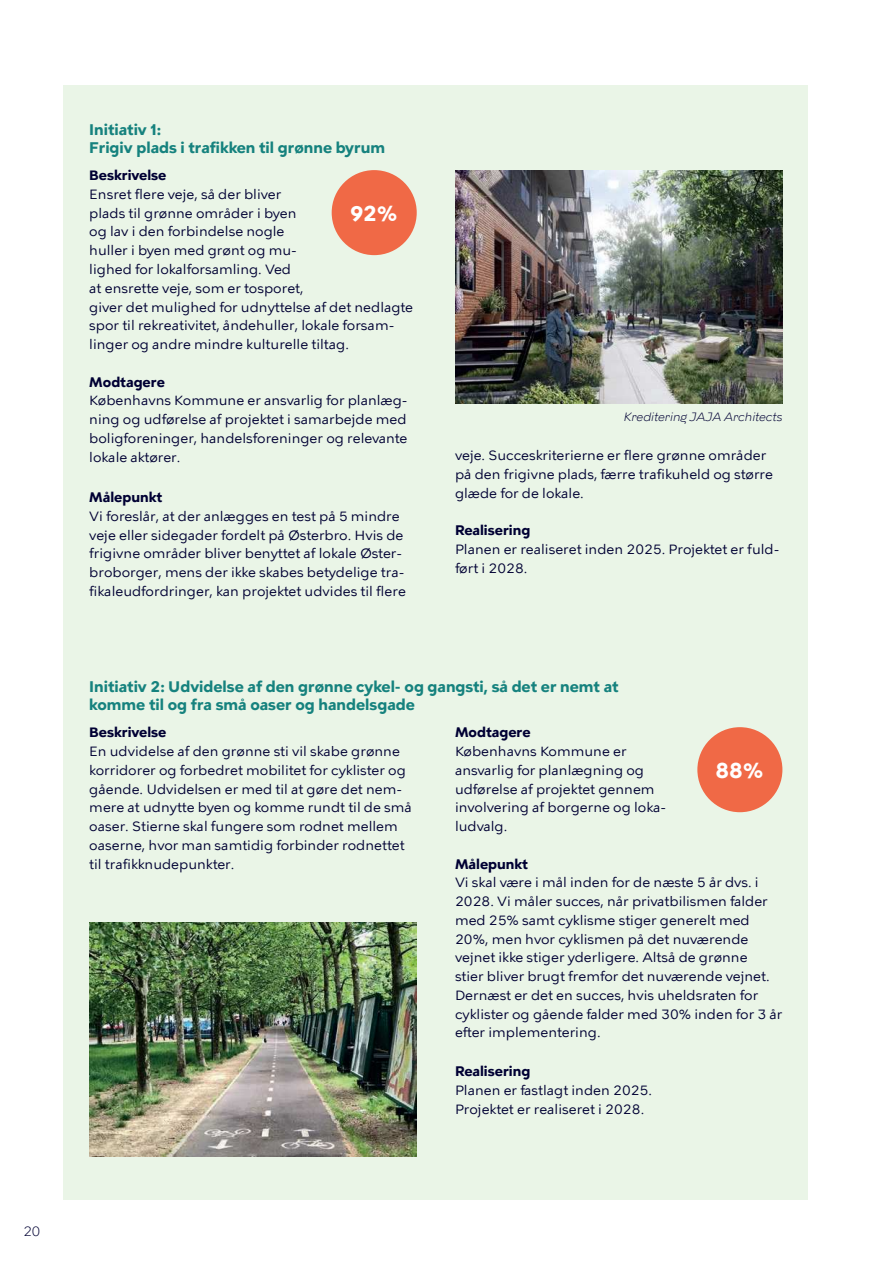
<style>
.page{position:relative;width:893px;height:1263px;background:#fff}
.page>*{position:absolute;margin:0;border:0;box-sizing:border-box;transform-origin:0 0}
.t1{font:700 21px "KBH Tekst";color:#fff}
.t2{font:700 15px/18px "KBH Tekst";color:#16827e}
.t3{font:13.5px/18.8px "KBH Tekst";color:#003}
.t4{font:700 13.5px "KBH Tekst";color:#003}
.t5{font:300 13.5px "KBH";color:#003}
.t6{font:italic 300 12px "KBH";color:#003}
</style>
<div class="page">
<div style="left:64px;top:85px;width:744px;height:1114px;background:#eaf5e7"></div>
<img style="left:455px;top:170px;width:327px;height:234px">
<img style="left:89px;top:922px;width:328px;height:234px">
<div style="left:697px;top:727px;width:85px;height:85px;background:#f06946;border-radius:50%"></div>
<div style="left:332px;top:170px;width:85px;height:85px;background:#f06946;border-radius:50%"></div>
<p class="t5" style="left:23px;top:1226px;width:18px">20</p>
<p class="t2" style="left:89px;top:121px;width:297px">Initiativ 1:<br>Frigiv plads i trafikken til grønne byrum</p>
<p class="t4" style="left:89px;top:168px;width:79px">Beskrivelse</p>
<p class="t3" style="left:89px;top:185px;width:325px">Ensret flere veje, så der bliver<br>plads til grønne områder i byen<br>og lav i den forbindelse nogle<br>huller i byen med grønt og mu-<br>lighed for lokalforsamling. Ved<br>at ensrette veje, som er tosporet,<br>giver det mulighed for udnyttelse af det nedlagte spor til rekreativitet, åndehuller, lokale forsam&shy;linger og andre mindre kulturelle tiltag.</p>
<p class="t4" style="left:89px;top:374px;width:77px">Modtagere</p>
<p class="t3" style="left:89px;top:392px;width:320px;text-align:justify">Københavns Kommune er ansvarlig for planlæg&shy;ning og udførelse af projektet i samarbejde med boligforeninger, handelsforeninger og relevante lokale aktører.</p>
<p class="t4" style="left:89px;top:490px;width:75px">Målepunkt</p>
<p class="t3" style="left:89px;top:506px;width:318px">Vi foreslår, at der anlægges en test på 5 mindre veje eller sidegader fordelt på Østerbro. Hvis de frigivne områder bliver benyttet af lokale Øster&shy;broborger, mens der ikke skabes betydelige tra&shy;fikaleudfordringer, kan projektet udvides til flere</p>
<h1 class="t1" style="left:350px;top:202px;width:49px">92%</h1>
<p class="t6" style="left:624px;top:413px;width:160px">Kreditering JAJA Architects</p>
<p class="t3" style="left:455px;top:446px;width:320px">veje. Succeskriterierne er flere grønne områder på den frigivne plads, færre trafikuheld og større glæde for de lokale.</p>
<p class="t4" style="left:455px;top:523px;width:77px">Realisering</p>
<p class="t3" style="left:455px;top:540px;width:326px">Planen er realiseret inden 2025. Projektet er fuld&shy;ført i 2028.</p>
<p class="t2" style="left:89px;top:678px;width:531px">Initiativ 2: Udvidelse af den grønne cykel- og gangsti, så det er nemt at komme til og fra små oaser og handelsgade</p>
<p class="t4" style="left:89px;top:725px;width:79px">Beskrivelse</p>
<p class="t3" style="left:89px;top:742px;width:324px">En udvidelse af den grønne sti vil skabe grønne korridorer og forbedret mobilitet for cyklister og gående. Udvidelsen er med til at gøre det nem&shy;mere at udnytte byen og komme rundt til de små oaser. Stierne skal fungere som rodnet mellem oaserne, hvor man samtidig forbinder rodnettet til trafikknudepunkter.</p>
<p class="t4" style="left:455px;top:725px;width:77px">Modtagere</p>
<p class="t3" style="left:455px;top:742px;width:213px">Københavns Kommune er ansvarlig for planlægning og udførelse af projektet gennem involvering af borgerne og loka&shy;ludvalg.</p>
<p class="t4" style="left:455px;top:856px;width:75px">Målepunkt</p>
<p class="t3" style="left:455px;top:873px;width:329px">Vi skal være i mål inden for de næste 5 år dvs. i 2028. Vi måler succes, når privatbilismen falder med 25% samt cyklisme stiger generelt med 20%, men hvor cyklismen på det nuværende vejnet ikke stiger yderligere. Altså de grønne<br>stier bliver brugt fremfor det nuværende vejnet.<br>Dernæst er det en succes, hvis uheldsraten for cyklister og gående falder med 30% inden for 3 år efter implementering.</p>
<p class="t4" style="left:455px;top:1064px;width:77px">Realisering</p>
<p class="t3" style="left:455px;top:1081px;width:198px">Planen er fastlagt inden 2025.<br>Projektet er realiseret i 2028.</p>
<h1 class="t1" style="left:716px;top:759px;width:49px">88%</h1>
</div>
